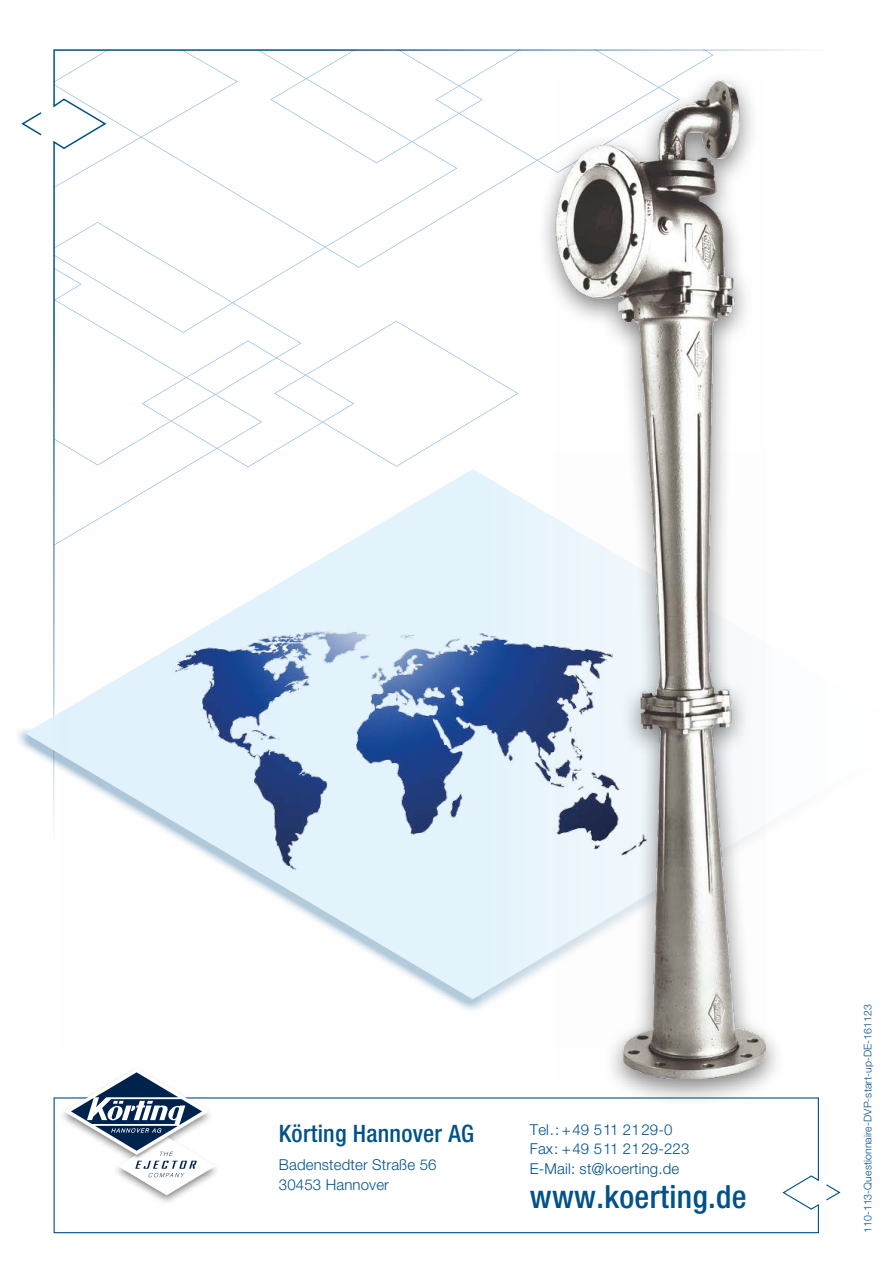
<style>
.page{position:relative;width:893px;height:1263px;background:#fff}
.page>*{position:absolute;margin:0;border:0;box-sizing:border-box;transform-origin:0 0}
.t1{font:500 condensed 31.95px "Helvetica Neue LT";letter-spacing:.01em;color:#005289}
.t2{font:500 condensed 24px "Helvetica Neue LT";letter-spacing:.01em;color:#005289}
.t3{font:300 15px/19.5px "Helvetica Neue LT";letter-spacing:.01em;color:#005289}
.t4{font:300 10.5px "Helvetica Neue LT";letter-spacing:.01em;color:#005289}
.s1{font-size:16.5px}
</style>
<div class="page">
<svg style="left:21px;top:49px;width:784px;height:407px"></svg>
<div style="left:536px;top:70px;width:250px;height:1038px;background:#000;opacity:.5"></div>
<img style="left:556px;top:81px;width:209px;height:998px">
<img style="left:57px;top:452px;width:708px;height:597px">
<svg style="left:53px;top:1097px;width:788px;height:137px"></svg>
<img style="left:58px;top:1097px;width:163px;height:109px">
<svg style="left:64px;top:1071px;width:151px;height:124px"></svg>
<p class="t2" style="left:279px;top:1119px;width:196px">Körting Hannover AG</p>
<p class="t3" style="left:279px;top:1155px;width:159px">Badenstedter Straße 56<br>30453 Hannover</p>
<p class="t3" style="left:530px;top:1119px;width:161px">Tel.: +49 511 2129-0<br>Fax: +49 511 2129-223<br>E-Mail: st<span class="s1">@</span>koerting.de</p>
<p class="t1" style="left:530px;top:1177px;width:218px">www.koerting.de</p>
<p class="t4" style="left:861px;top:1233px;width:231px;rotate:-90deg">110-113-Questionnaire-DVP-start-up-DE-161123</p>
</div>
